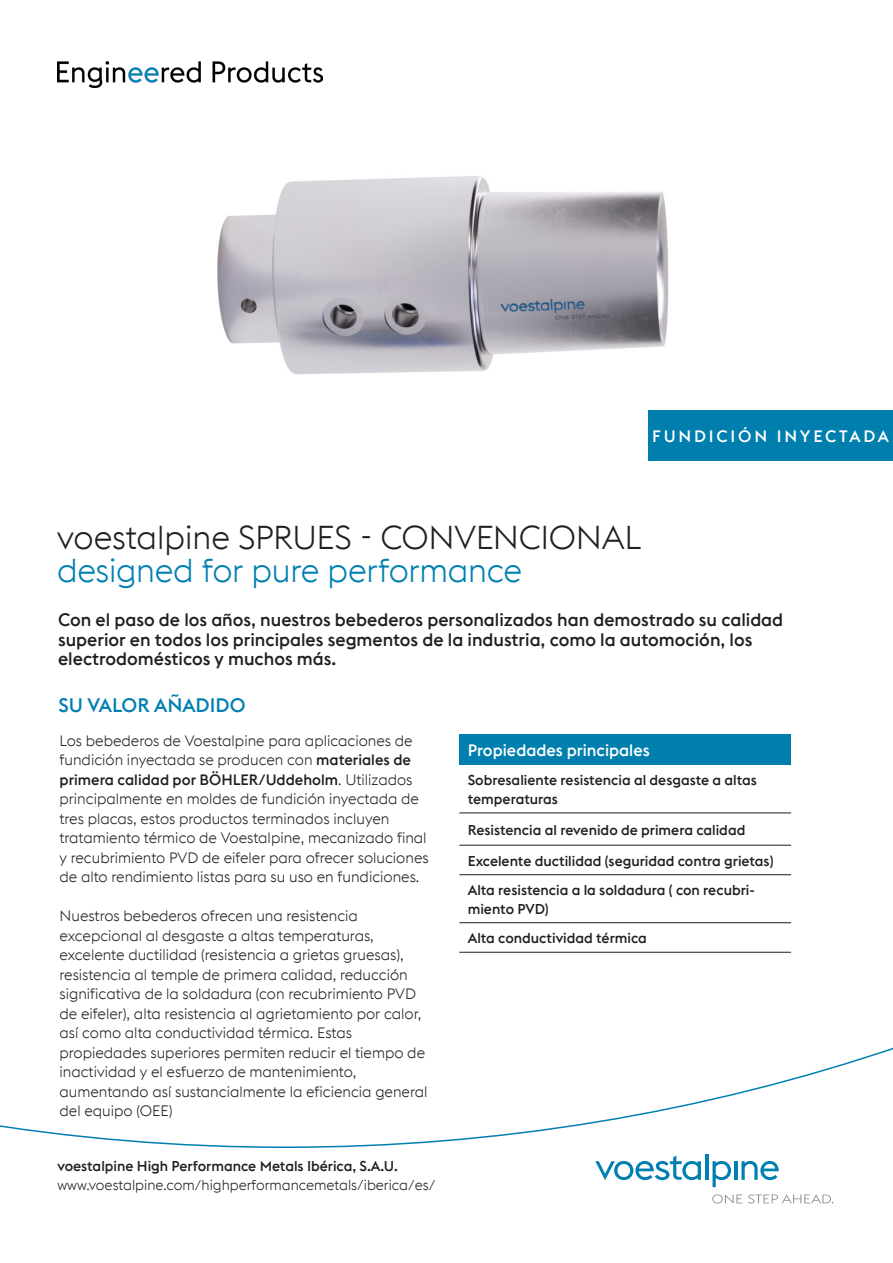
<style>
.page{position:relative;width:893px;height:1263px;background:#fff}
.page>*{position:absolute;margin:0;border:0;box-sizing:border-box;transform-origin:0 0}
.Headline{font:300 33px "voestalpine";letter-spacing:-.005em;color:#231f20}
.Headline-2{font:300 33px "voestalpine";letter-spacing:-.01em;color:#007fb1}
.Fließtext_Blocksatz{font:500 19.5px "voestalpine";color:#007fb1}
.Fließtext_Linksbündig{font:500 18px/19.5px "voestalpine";color:#231f20}
.Fließtext_Blocksatz-2{font:500 16.5px "voestalpine";color:#fff}
.Headline-3{font:500 16.5px "voestalpine";letter-spacing:.17em;color:#fff}
.Fließtext_Linksbündig-2{font:300 15px/19.5px "voestalpine";color:#231f20}
.t1{font:500 14.25px/19.5px "voestalpine";color:#231f20}
.t2{font:300 14.25px/19.5px "voestalpine";color:#231f20}
.s1{font-weight:500}
</style>
<div class="page">
<img style="left:57px;top:61px;width:612px;height:314px">
<svg style="left:0;top:1047px;width:893px;height:101px"></svg>
<svg style="left:595px;top:1156px;width:106px;height:24px"></svg>
<hr style="left:705px;top:1154px;width:3px;height:26px;background:#007fb1">
<svg style="left:712px;top:1161px;width:19px;height:26px"></svg>
<hr style="left:734px;top:1161px;width:3px;height:19px;background:#007fb1">
<svg style="left:741px;top:1161px;width:38px;height:19px"></svg>
<svg style="left:712px;top:1194px;width:30px;height:9px"></svg>
<svg style="left:748px;top:1194px;width:85px;height:9px"></svg>
<div style="left:459px;top:735px;width:332px;height:30px;background:#007fae"></div>
<hr style="left:459px;top:813px;width:332px;height:1px;background:#231f20">
<hr style="left:459px;top:845px;width:332px;height:1px;background:#231f20">
<hr style="left:459px;top:874px;width:332px;height:1px;background:#231f20">
<hr style="left:459px;top:922px;width:332px;height:1px;background:#231f20">
<hr style="left:459px;top:952px;width:332px;height:1px;background:#231f20">
<img style="left:57px;top:62px;width:266px;height:26px">
<div style="left:648px;top:410px;width:245px;height:51px;background:#007fae"></div>
<p class="Headline-3" style="left:652px;top:427px;width:238px">FUNDICIÓN INYECTADA</p>
<p class="Headline" style="left:57px;top:519px;width:585px">voestalpine SPRUES - CONVENCIONAL</p>
<p class="Headline-2" style="left:57px;top:552px;width:466px">designed for pure performance</p>
<p class="Fließtext_Linksbündig" style="left:58px;top:610px;width:727px">Con el paso de los años, nuestros bebederos personalizados han demostrado su calidad superior en todos los principales segmentos de la industria, como la automoción, los electrodomésticos y muchos más.</p>
<p class="Fließtext_Blocksatz" style="left:58px;top:694px;width:189px">SU VALOR AÑADIDO</p>
<p class="Fließtext_Linksbündig-2" style="left:60px;top:731px;width:371px">Los bebederos de Voestalpine para aplicaciones de fundición inyectada se producen con <span class="s1">materiales de primera calidad por BÖHLER/Uddeholm</span>. Utilizados principalmente en moldes de fundición inyectada de tres placas, estos productos terminados incluyen tratamiento térmico de Voestalpine, mecanizado final y recubrimiento PVD de eifeler para ofrecer soluciones de alto rendimiento listas para su uso en fundiciones.</p>
<p class="Fließtext_Linksbündig-2" style="left:60px;top:906px;width:369px">Nuestros bebederos ofrecen una resistencia excepcional al desgaste a altas temperaturas, excelente ductilidad (resistencia a grietas gruesas), resistencia al temple de primera calidad, reducción significativa de la soldadura (con recubrimiento PVD de eifeler), alta resistencia al agrietamiento por calor, así como alta conductividad térmica. Estas propiedades superiores permiten reducir el tiempo de inactividad y el esfuerzo de mantenimiento, aumentando así sustancialmente la eficiencia general del equipo (OEE)</p>
<p class="t2" style="left:57px;top:1156px;width:379px"><span class="s1">voestalpine High Performance Metals Ibérica, S.A.U. </span>www.voestalpine.com/highperformancemetals/iberica/es/</p>
<p class="Fließtext_Blocksatz-2" style="left:468px;top:741px;width:184px">Propiedades principales</p>
<p class="t1" style="left:468px;top:770px;width:291px">Sobresaliente resistencia al desgaste a altas temperaturas</p>
<p class="t1" style="left:468px;top:820px;width:279px">Resistencia al revenido de primera calidad</p>
<p class="t1" style="left:468px;top:851px;width:307px">Excelente ductilidad (seguridad contra grietas)</p>
<p class="t1" style="left:468px;top:880px;width:289px">Alta resistencia a la soldadura ( con recubri&shy;miento PVD)</p>
<p class="t1" style="left:468px;top:928px;width:181px">Alta conductividad térmica</p>
</div>
